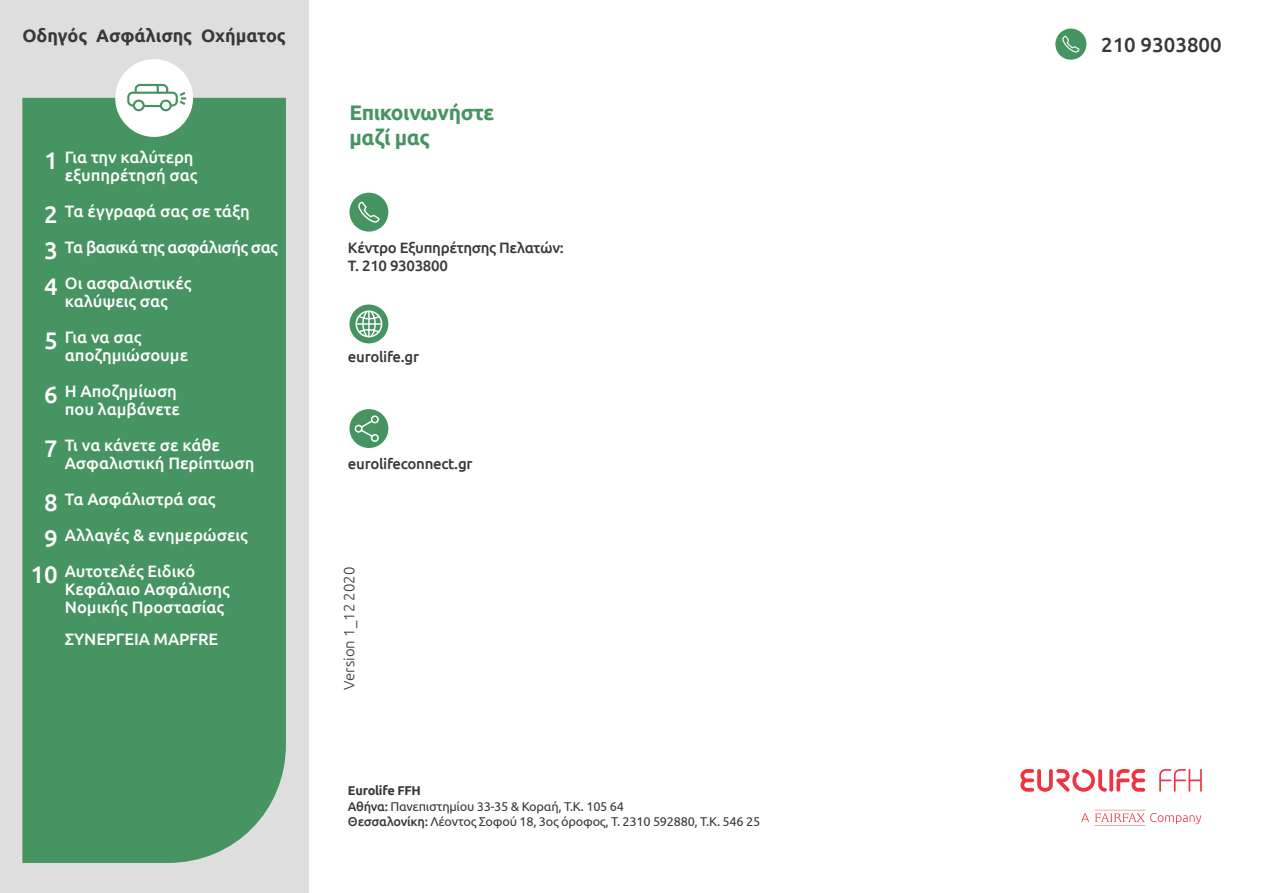
<style>
.page{position:relative;width:1263px;height:893px;background:#fff}
.page>*{position:absolute;margin:0;border:0;box-sizing:border-box;transform-origin:0 0}
.t1{font:500 24px/36px "Ubuntu";color:#fff;text-align:justify}
.t2{font:700 21px/25.2px "Ubuntu";letter-spacing:-.02em;color:#479463}
.t3{font:500 20.4px "Ubuntu";color:#383838}
.t4{font:700 18px "Ubuntu";color:#383838}
.t5{font:500 16.5px/36px "Ubuntu";color:#fff}
.t6{font:500 15px/18px "Ubuntu";letter-spacing:-.02em;color:#383838}
.t7{font:300 15px "Ubuntu";color:#383838}
.t8{font:12.75px/15.3px "Ubuntu";letter-spacing:-.02em;color:#383838}
.s1{font-weight:700}
.s2{font-weight:500}
</style>
<div class="page">
<div style="left:0;top:0;width:308px;height:893px;background:#dedede"></div>
<div style="left:22px;top:98px;width:264px;height:765px;background:#479463"></div>
<div style="left:115px;top:59px;width:78px;height:78px;background:#fff;border-radius:50%"></div>
<svg style="left:127px;top:84px;width:59px;height:27px"></svg>
<div style="left:1055px;top:29px;width:31px;height:31px;background:#479463;border-radius:50%"></div>
<svg style="left:1062px;top:35px;width:18px;height:18px"></svg>
<div style="left:349px;top:193px;width:39px;height:39px;background:#479463;border-radius:50%"></div>
<svg style="left:358px;top:201px;width:22px;height:22px"></svg>
<div style="left:349px;top:304px;width:39px;height:39px;background:#479463;border-radius:50%"></div>
<svg style="left:355px;top:310px;width:28px;height:28px"></svg>
<div style="left:349px;top:409px;width:39px;height:39px;background:#479463;border-radius:50%"></div>
<svg style="left:354px;top:415px;width:25px;height:28px"></svg>
<svg style="left:1081px;top:810px;width:120px;height:16px"></svg>
<svg style="left:1159px;top:769px;width:43px;height:23px"></svg>
<svg style="left:1109px;top:769px;width:4px;height:23px"></svg>
<svg style="left:1020px;top:769px;width:87px;height:23px"></svg>
<svg style="left:1116px;top:769px;width:29px;height:23px"></svg>
<p class="t4" style="left:22px;top:25px;width:265px">Oδηγός Ασφάλισης Οχήματος</p>
<p class="t5" style="left:65px;top:148px;width:134px;line-height:18px">Για την καλύτερη εξυπηρέτησή σας</p>
<p class="t5" style="left:65px;top:193px;width:214px">Τα έγγραφά σας σε τάξη<br>Τα βασικά της ασφάλισής σας<br>Οι ασφαλιστικές</p>
<p class="t5" style="left:65px;top:283px;width:104px">καλύψεις σας<br>Για να σας</p>
<p class="t5" style="left:65px;top:337px;width:125px">αποζημιώσουμε<br>Η Aποζημίωση</p>
<p class="t5" style="left:65px;top:391px;width:157px">που λαμβάνετε<br>Τι να κάνετε σε κάθε</p>
<p class="t5" style="left:65px;top:445px;width:191px">Ασφαλιστική Περίπτωση<br>Τα Ασφάλιστρά σας<br>Αλλαγές &amp; ενημερώσεις<br>Αυτοτελές Ειδικό</p>
<p class="t5" style="left:65px;top:580px;width:166px;line-height:18px">Κεφάλαιο Ασφάλισης<br>Νομικής Προστασίας</p>
<p class="t5" style="left:65px;top:620px;width:155px">ΣΥΝΕΡΓΕΙΑ MAPFRE</p>
<h1 class="t1" style="left:44px;top:142px;width:15px">1</h1>
<h1 class="t1" style="left:44px;top:196px;width:15px">2<br>3<br>4</h1>
<h1 class="t1" style="left:44px;top:322px;width:15px">5</h1>
<h1 class="t1" style="left:44px;top:376px;width:15px">6</h1>
<h1 class="t1" style="left:44px;top:430px;width:15px">7</h1>
<h1 class="t1" style="left:31px;top:484px;width:29px;text-align:center">8<br>9<br>10</h1>
<p class="t2" style="left:349px;top:99px;width:146px">Επικοινωνήστε μαζί μας</p>
<p class="t6" style="left:348px;top:238px;width:217px">Κέντρο Εξυπηρέτησης Πελατών:<br>Τ. 210 9303800</p>
<p class="t6" style="left:348px;top:348px;width:73px">eurolife.gr</p>
<p class="t6" style="left:348px;top:454px;width:126px">eurolifeconnect.gr</p>
<p class="t7" style="left:340px;top:690px;width:125px;rotate:-90deg">Version 1_12 2020</p>
<p class="t8" style="left:348px;top:783px;width:414px"><span class="s1">Eurolife FFH<br></span><span class="s2">Αθήνα:</span> Πανεπιστημίου 33-35 &amp; Κοραή, T.K. 105 64<br><span class="s2">Θεσσαλονίκη:</span> Λέοντος Σοφού 18, 3ος όροφος, Τ. 2310 592880, T.K. 546 25</p>
<p class="t3" style="left:1101px;top:32px;width:122px">210 9303800</p>
</div>
